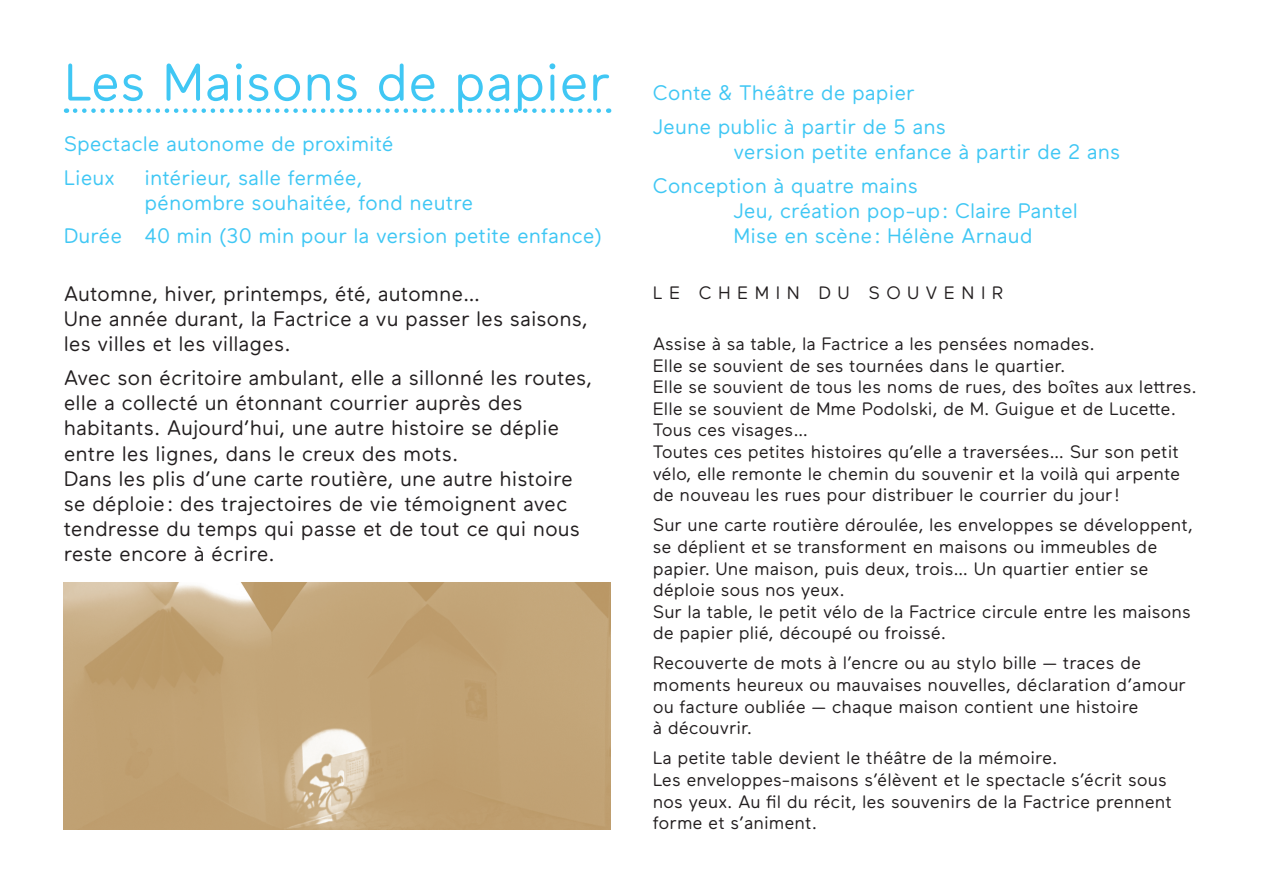
<style>
.page{position:relative;width:1263px;height:893px;background:#fff}
.page>*{position:absolute;margin:0;border:0;box-sizing:border-box;transform-origin:0 0}
.Titre___Les_Maisons{font:52.5px "Maax Rounded";color:#40c7f4}
.Texte_Intro{font:21px/25.2px "Maax Rounded";color:#231f20}
.infos{font:21px/25.2px "Maax Rounded";color:#40c7f4}
.Corps_de_texte{font:21px/25.2px "Maax Rounded";color:#231f20}
.Corps_de_texte-2{font:18px/21.6px "Maax Rounded";color:#231f20}
.TITRE{font:18px "Maax Rounded";letter-spacing:.36em;color:#231f20}
</style>
<div class="page">
<img style="left:64px;top:583px;width:546px;height:246px">
<svg style="left:75px;top:108px;width:534px;height:5px"></svg>
<p class="Titre___Les_Maisons" style="left:64px;top:49px;width:548px">Les Maisons de papier</p>
<p class="infos" style="left:64px;top:130px;width:331px">Spectacle autonome de proximité</p>
<p class="infos" style="left:64px;top:164px;width:53px">Lieux</p>
<p class="infos" style="left:145px;top:164px;width:330px">intérieur, salle fermée,<br>pénombre souhaitée, fond neutre</p>
<p class="infos" style="left:64px;top:223px;width:540px">Durée 40 min (30 min pour la version petite enfance)</p>
<p class="Corps_de_texte" style="left:64px;top:280px;width:525px">Automne, hiver, printemps, été, automne…<br>Une année durant, la Factrice a vu passer les saisons, les villes et les villages.</p>
<p class="Texte_Intro" style="left:64px;top:364px;width:530px">Avec son écritoire ambulant, elle a sillonné les routes, elle a collecté un étonnant courrier auprès des habitants. Aujourd’hui, une autre histoire se déplie entre les lignes, dans le creux des mots.</p>
<p class="Texte_Intro" style="left:64px;top:465px;width:518px">Dans les plis d’une carte routière, une autre histoire se déploie : des trajectoires de vie témoignent avec tendresse du temps qui passe et de tout ce qui nous reste encore à écrire.</p>
<p class="infos" style="left:653px;top:80px;width:263px">Conte &amp; Théâtre de papier</p>
<p class="infos" style="left:733px;top:113px;width:389px;text-indent:-81px">Jeune public à partir de 5 ans<br>version petite enfance à partir de 2 ans</p>
<p class="infos" style="left:733px;top:172px;width:346px;text-indent:-81px">Conception à quatre mains<br>Jeu, création pop-up : Claire Pantel<br>Mise en scène : Hélène Arnaud</p>
<p class="TITRE" style="left:653px;top:281px;width:353px">LE CHEMIN DU SOUVENIR</p>
<p class="Corps_de_texte-2" style="left:653px;top:332px;width:546px">Assise à sa table, la Factrice a les pensées nomades.<br>Elle se souvient de ses tournées dans le quartier.<br>Elle se souvient de tous les noms de rues, des boîtes aux lettres.<br>Elle se souvient de Mme Podolski, de M. Guigue et de Lucette.<br>Tous ces visages…<br>Toutes ces petites histoires qu’elle a traversées… Sur son petit vélo, elle remonte le chemin du souvenir et la voilà qui arpente de nouveau les rues pour distribuer le courrier du jour!</p>
<p class="Corps_de_texte-2" style="left:653px;top:514px;width:542px">Sur une carte routière déroulée, les enveloppes se développent, se déplient et se transforment en maisons ou immeubles de papier. Une maison, puis deux, trois… Un quartier entier se déploie sous nos yeux.<br>Sur la table, le petit vélo de la Factrice circule entre les maisons de papier plié, découpé ou froissé.</p>
<p class="Corps_de_texte-2" style="left:653px;top:652px;width:535px">Recouverte de mots à l’encre ou au stylo bille — traces de moments heureux ou mauvaises nouvelles, déclaration d’amour ou facture oubliée — chaque maison contient une histoire<br>à découvrir.</p>
<p class="Corps_de_texte-2" style="left:653px;top:747px;width:521px">La petite table devient le théâtre de la mémoire.<br>Les enveloppes-maisons s’élèvent et le spectacle s’écrit sous nos yeux. Au fil du récit, les souvenirs de la Factrice prennent forme et s’animent.</p>
</div>
